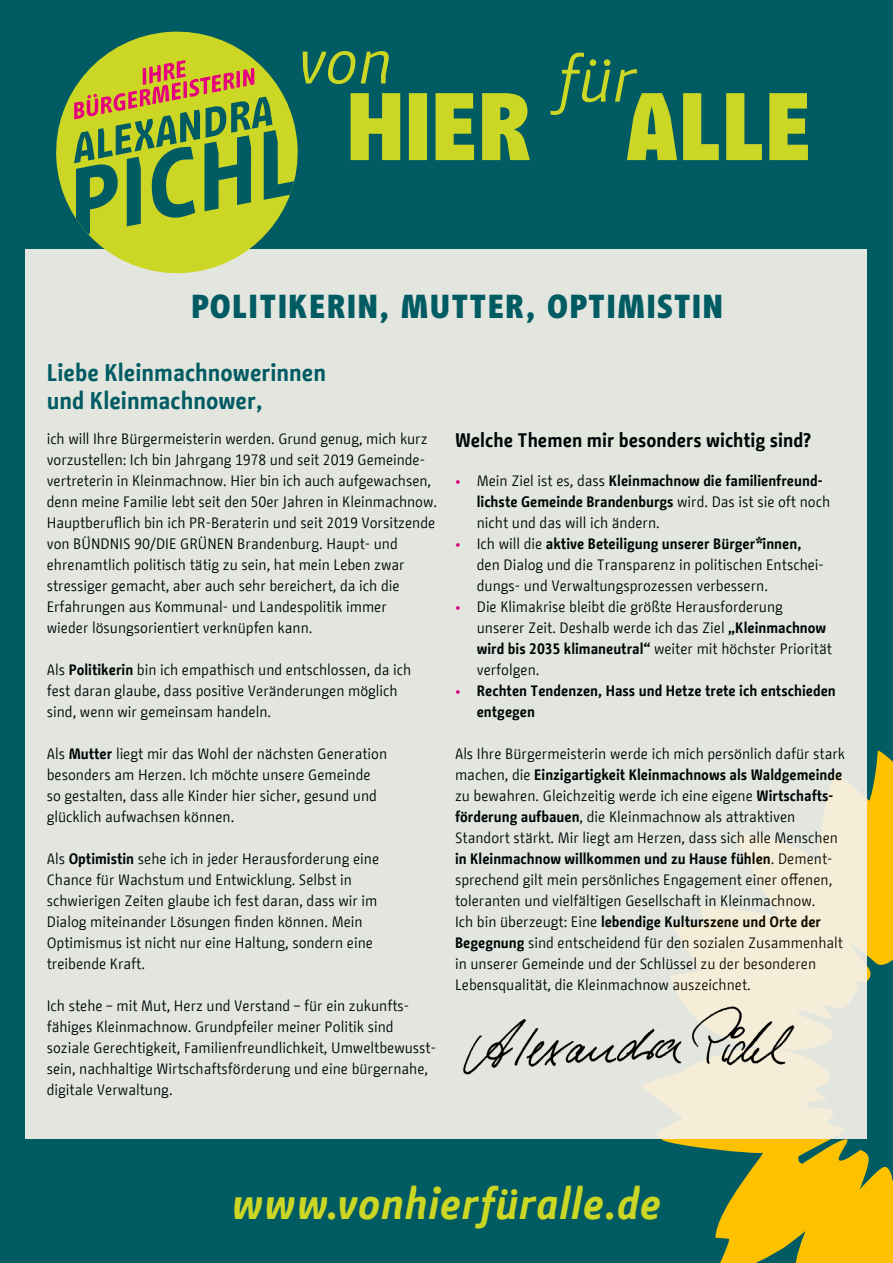
<style>
.page{position:relative;width:893px;height:1263px;background:#005b63}
.page>*{position:absolute;margin:0;border:0;box-sizing:border-box;transform-origin:0 0}
.t1{font:italic 700 43.5px "BMF Change";letter-spacing:.02em;color:#ccd625}
.t2{font:900 33.3px "BMF Change";letter-spacing:.05em;color:#005b63}
.t3{font:700 24px/28.5px "BMF Change";color:#005b63}
.t4{font:700 19.5px "BMF Change";color:#000}
.t5{font:15px/21px "BMF Change";color:#000}
.t6{font:700 15px/21px "BMF Change";color:#000}
.s1{font-weight:700}
.s2{font-family:"Change Trial";font-weight:800;font-size:19.5px;color:#e6007d}
</style>
<div class="page">
<svg style="left:550px;top:53px;width:258px;height:107px"></svg>
<svg style="left:642px;top:750px;width:251px;height:513px;fill:#fdc100"></svg>
<div style="left:26px;top:249px;width:841px;height:889px;background:#e3e6df"></div>
<svg style="left:56px;top:31px;width:208px;height:243px"></svg>
<svg style="left:74px;top:51px;width:456px;height:185px"></svg>
<img style="left:463px;top:1001px;width:339px;height:85px">
<h2 class="t2" style="left:191px;top:282px;width:533px">POLITIKERIN, MUTTER, OPTIMISTIN</h2>
<h3 class="t3" style="left:47px;top:358px;width:281px">Liebe Kleinmachnowerinnen und Kleinmachnower,</h3>
<p class="t5" style="left:47px;top:428px;width:392px">ich will Ihre Bürgermeisterin werden. Grund genug, mich kurz vorzustellen: Ich bin Jahrgang 1978 und seit 2019 Gemeinde&shy;vertreterin in Kleinmachnow. Hier bin ich auch aufgewachsen, denn meine Familie lebt seit den 50er Jahren in Kleinmachnow.<br>Hauptberuflich bin ich PR-Beraterin und seit 2019 Vorsitzende von BÜNDNIS 90/DIE GRÜNEN Brandenburg. Haupt- und ehrenamtlich politisch tätig zu sein, hat mein Leben zwar stressiger gemacht, aber auch sehr bereichert, da ich die Erfahrungen aus Kommunal- und Landespolitik immer<br>wieder lösungsorientiert verknüpfen kann.</p>
<p class="t5" style="left:47px;top:659px;width:366px">Als <span class="s1">Politikerin</span> bin ich empathisch und entschlossen, da ich fest daran glaube, dass positive Veränderungen möglich sind, wenn wir gemeinsam handeln.</p>
<p class="t5" style="left:47px;top:743px;width:342px">Als <span class="s1">Mutter</span> liegt mir das Wohl der nächsten Generation besonders am Herzen. Ich möchte unsere Gemeinde so gestalten, dass alle Kinder hier sicher, gesund und glücklich aufwachsen können.</p>
<p class="t5" style="left:47px;top:848px;width:334px">Als <span class="s1">Optimistin</span> sehe ich in jeder Herausforderung eine Chance für Wachstum und Entwicklung. Selbst in schwierigen Zeiten glaube ich fest daran, dass wir im Dialog miteinander Lösungen finden können. Mein Optimismus ist nicht nur eine Haltung, sondern eine treibende Kraft.</p>
<p class="t5" style="left:47px;top:995px;width:391px">Ich stehe – mit Mut, Herz und Verstand – für ein zukunfts&shy;fähiges Kleinmachnow. Grundpfeiler meiner Politik sind soziale Gerechtigkeit, Familienfreundlichkeit, Umweltbewusst&shy;sein, nachhaltige Wirtschaftsförderung und eine bürgernahe, digitale Verwaltung.</p>
<h3 class="t4" style="left:455px;top:426px;width:357px">Welche Themen mir besonders wichtig sind?</h3>
<p class="t5" style="left:477px;top:470px;width:355px;text-indent:-22px"><span class="s2">•</span> Mein Ziel ist es, dass <span class="s1">Kleinmachnow die familienfreund&shy;lichste Gemeinde Brandenburgs</span> wird. Das ist sie oft noch nicht und das will ich ändern.</p>
<p class="t5" style="left:477px;top:533px;width:349px;text-indent:-22px"><span class="s2">•</span> Ich will die <span class="s1">aktive Beteiligung unserer Bürger*innen, </span>den Dialog und die Transparenz in politischen Entschei&shy;dungs- und Verwaltungsprozessen verbessern.</p>
<p class="t5" style="left:477px;top:596px;width:357px;text-indent:-22px"><span class="s2">•</span> Die Klimakrise bleibt die größte Herausforderung unserer Zeit. Deshalb werde ich das Ziel <span class="s1">„Kleinmachnow wird bis 2035 klimaneutral“</span> weiter mit höchster Priorität verfolgen.</p>
<p class="t6" style="left:477px;top:681px;width:361px;text-indent:-22px"><span class="s2">•</span> Rechten Tendenzen, Hass und Hetze trete ich entschieden entgegen</p>
<p class="t5" style="left:455px;top:743px;width:392px">Als Ihre Bürgermeisterin werde ich mich persönlich dafür stark machen, die <span class="s1">Einzigartigkeit Kleinmachnows als Waldgemeinde </span>zu bewahren. Gleichzeitig werde ich eine eigene <span class="s1">Wirtschafts&shy;förderung aufbauen</span>, die Kleinmachnow als attraktiven Standort stärkt. Mir liegt am Herzen, dass sich alle Menschen <span class="s1">in Kleinmachnow willkommen und zu Hause fühlen</span>. Dement&shy;sprechend gilt mein persönliches Engagement einer offenen, toleranten und vielfältigen Gesellschaft in Kleinmachnow.<br>Ich bin überzeugt: Eine <span class="s1">lebendige Kulturszene und Orte der Begegnung</span> sind entscheidend für den sozialen Zusammenhalt in unserer Gemeinde und der Schlüssel zu der besonderen Lebensqualität, die Kleinmachnow auszeichnet.</p>
<h1 class="t1" style="left:232px;top:1172px;width:430px">www.vonhierfüralle.de</h1>
</div>
